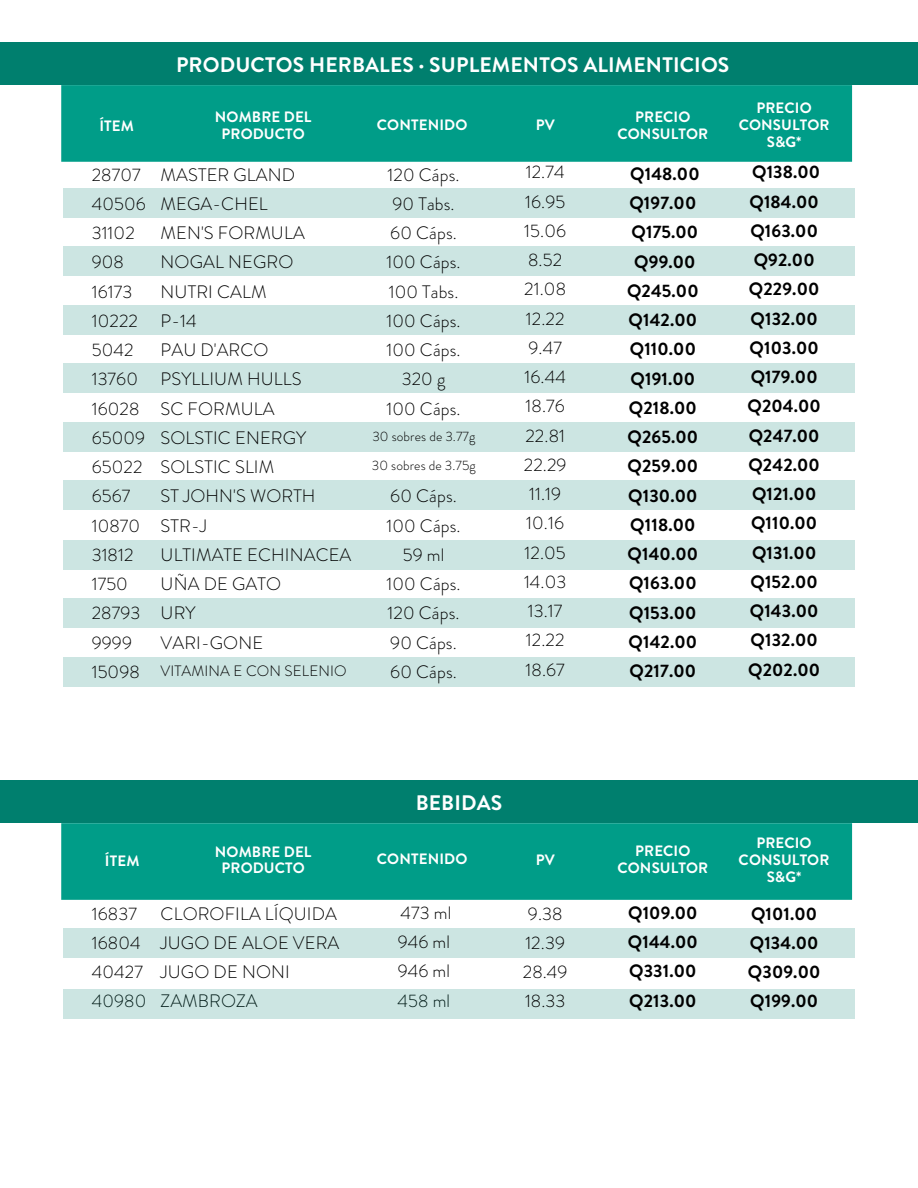
<style>
.page{position:relative;width:918px;height:1188px;background:#fff}
.page>*{position:absolute;margin:0;border:0;box-sizing:border-box;transform-origin:0 0}
.t1{font:700 21px "Brandon Grotesque";letter-spacing:.01em;color:#fff}
.t2{font:300 18px/29.2px "Brandon Grotesque";letter-spacing:.01em;color:#000}
.t3{font:700 18px/29.2px "Brandon Grotesque";letter-spacing:.01em;color:#000}
.t4{font:700 15px/16.8px "Brandon Grotesque";letter-spacing:.01em;color:#fff;text-align:center}
.t5{font:300 15px "Brandon Grotesque";letter-spacing:.01em;color:#000}
.t6{font:300 13.5px "Brandon Grotesque";letter-spacing:.01em;color:#000}
</style>
<div class="page">
<div style="left:0;top:43px;width:918px;height:42px;background:#007f6e"></div>
<div style="left:61px;top:85px;width:791px;height:77px;background:#009d88"></div>
<div style="left:63px;top:247px;width:792px;height:29px;background:#cce5e2"></div>
<div style="left:63px;top:189px;width:792px;height:29px;background:#cce5e2"></div>
<div style="left:63px;top:364px;width:792px;height:29px;background:#cce5e2"></div>
<div style="left:63px;top:306px;width:792px;height:29px;background:#cce5e2"></div>
<div style="left:63px;top:481px;width:792px;height:29px;background:#cce5e2"></div>
<div style="left:63px;top:423px;width:792px;height:29px;background:#cce5e2"></div>
<div style="left:63px;top:599px;width:792px;height:29px;background:#cce5e2"></div>
<div style="left:63px;top:541px;width:792px;height:29px;background:#cce5e2"></div>
<div style="left:63px;top:658px;width:792px;height:29px;background:#cce5e2"></div>
<div style="left:0;top:781px;width:918px;height:42px;background:#007f6e"></div>
<div style="left:61px;top:823px;width:791px;height:77px;background:#009d88"></div>
<div style="left:63px;top:928px;width:792px;height:30px;background:#cce5e2"></div>
<div style="left:64px;top:989px;width:791px;height:30px;background:#cce5e2"></div>
<p class="t1" style="left:176px;top:50px;width:555px">PRODUCTOS HERBALES · SUPLEMENTOS ALIMENTICIOS</p>
<p class="t4" style="left:99px;top:117px;width:36px">ÍTEM</p>
<p class="t4" style="left:215px;top:109px;width:98px">NOMBRE DEL<br>PRODUCTO</p>
<p class="t4" style="left:377px;top:116px;width:92px">CONTENIDO</p>
<p class="t4" style="left:617px;top:109px;width:92px">PRECIO<br>CONSULTOR</p>
<p class="t2" style="left:388px;top:160px;width:73px">120 Cáps.</p>
<p class="t2" style="left:393px;top:189px;width:64px">90 Tabs.</p>
<p class="t2" style="left:390px;top:219px;width:68px">60 Cáps.</p>
<p class="t2" style="left:387px;top:248px;width:76px">100 Cáps.</p>
<p class="t2" style="left:389px;top:277px;width:71px">100 Tabs.</p>
<p class="t2" style="left:387px;top:306px;width:76px">100 Cáps.</p>
<p class="t2" style="left:387px;top:336px;width:76px">100 Cáps.</p>
<p class="t2" style="left:402px;top:365px;width:45px">320 g</p>
<p class="t2" style="left:387px;top:394px;width:76px">100 Cáps.</p>
<p class="t4" style="left:536px;top:117px;width:20px">PV</p>
<p class="t2" style="left:526px;top:158px;width:40px">12.74</p>
<p class="t2" style="left:525px;top:187px;width:42px">16.95</p>
<p class="t2" style="left:524px;top:216px;width:43px">15.06</p>
<p class="t2" style="left:528px;top:246px;width:36px">8.52</p>
<p class="t2" style="left:524px;top:275px;width:43px">21.08</p>
<p class="t2" style="left:526px;top:304px;width:40px">12.22</p>
<p class="t2" style="left:528px;top:333px;width:35px">9.47</p>
<p class="t2" style="left:525px;top:363px;width:43px">16.44</p>
<p class="t2" style="left:526px;top:392px;width:41px">18.76</p>
<p class="t2" style="left:525px;top:421px;width:41px">22.81</p>
<p class="t2" style="left:524px;top:450px;width:44px">22.29</p>
<p class="t2" style="left:529px;top:480px;width:33px">11.19</p>
<p class="t2" style="left:526px;top:509px;width:39px">10.16</p>
<p class="t2" style="left:525px;top:538px;width:43px">12.05</p>
<p class="t2" style="left:524px;top:567px;width:44px">14.03</p>
<p class="t2" style="left:528px;top:597px;width:36px">13.17</p>
<p class="t2" style="left:526px;top:626px;width:40px">12.22</p>
<p class="t3" style="left:629px;top:159px;width:72px">Q148.00<br>Q197.00</p>
<p class="t3" style="left:632px;top:218px;width:68px">Q175.00</p>
<p class="t3" style="left:634px;top:247px;width:63px">Q99.00</p>
<p class="t3" style="left:627px;top:276px;width:73px">Q245.00<br>Q142.00<br>Q110.00<br>Q191.00<br>Q218.00<br>Q265.00<br>Q259.00<br>Q130.00<br>Q118.00<br>Q140.00<br>Q163.00<br>Q153.00<br>Q142.00<br>Q217.00</p>
<p class="t2" style="left:161px;top:160px;width:136px">MASTER GLAND</p>
<p class="t2" style="left:161px;top:189px;width:109px">MEGA-CHEL</p>
<p class="t2" style="left:161px;top:219px;width:146px">MEN'S FORMULA</p>
<p class="t2" style="left:161px;top:248px;width:134px">NOGAL NEGRO</p>
<p class="t2" style="left:161px;top:277px;width:107px">NUTRI CALM</p>
<p class="t2" style="left:161px;top:306px;width:38px">P-14</p>
<p class="t2" style="left:161px;top:336px;width:109px">PAU D'ARCO</p>
<p class="t2" style="left:161px;top:365px;width:142px">PSYLLIUM HULLS</p>
<p class="t2" style="left:161px;top:394px;width:115px">SC FORMULA</p>
<p class="t2" style="left:161px;top:423px;width:147px">SOLSTIC ENERGY</p>
<p class="t2" style="left:161px;top:453px;width:115px">SOLSTIC SLIM</p>
<p class="t2" style="left:161px;top:482px;width:156px">ST JOHN'S WORTH</p>
<p class="t2" style="left:161px;top:511px;width:48px">STR-J</p>
<p class="t2" style="left:161px;top:540px;width:192px">ULTIMATE ECHINACEA</p>
<p class="t2" style="left:161px;top:570px;width:122px">UÑA DE GATO</p>
<p class="t2" style="left:161px;top:599px;width:37px">URY</p>
<p class="t2" style="left:161px;top:628px;width:104px">VARI-GONE</p>
<p class="t2" style="left:92px;top:160px;width:50px">28707</p>
<p class="t2" style="left:92px;top:189px;width:56px">40506</p>
<p class="t2" style="left:92px;top:219px;width:45px">31102</p>
<p class="t2" style="left:92px;top:248px;width:34px">908</p>
<p class="t2" style="left:92px;top:277px;width:42px">16173</p>
<p class="t2" style="left:92px;top:306px;width:48px">10222</p>
<p class="t2" style="left:92px;top:336px;width:43px">5042</p>
<p class="t2" style="left:92px;top:365px;width:48px">13760</p>
<p class="t2" style="left:92px;top:394px;width:49px">16028</p>
<p class="t2" style="left:92px;top:423px;width:55px">65009</p>
<p class="t2" style="left:92px;top:453px;width:52px">65022</p>
<p class="t2" style="left:92px;top:482px;width:40px">6567</p>
<p class="t2" style="left:92px;top:511px;width:50px">10870</p>
<p class="t2" style="left:92px;top:540px;width:43px">31812</p>
<p class="t2" style="left:92px;top:570px;width:38px">1750</p>
<p class="t2" style="left:92px;top:599px;width:50px">28793</p>
<p class="t2" style="left:92px;top:628px;width:42px">9999</p>
<p class="t2" style="left:92px;top:657px;width:50px">15098</p>
<p class="t6" style="left:372px;top:427px;width:104px">30 sobres de 3.77g</p>
<p class="t6" style="left:372px;top:456px;width:105px">30 sobres de 3.75g</p>
<p class="t2" style="left:390px;top:482px;width:68px">60 Cáps.</p>
<p class="t2" style="left:387px;top:511px;width:76px">100 Cáps.</p>
<p class="t2" style="left:403px;top:540px;width:43px">59 ml</p>
<p class="t2" style="left:387px;top:570px;width:76px">100 Cáps.</p>
<p class="t2" style="left:388px;top:599px;width:73px">120 Cáps.</p>
<p class="t2" style="left:390px;top:628px;width:68px">90 Cáps.</p>
<p class="t2" style="left:390px;top:657px;width:68px">60 Cáps.</p>
<p class="t5" style="left:161px;top:660px;width:188px">VITAMINA E CON SELENIO</p>
<p class="t2" style="left:526px;top:655px;width:41px">18.67</p>
<p class="t4" style="left:739px;top:100px;width:92px">PRECIO<br>CONSULTOR<br>S&amp;G*</p>
<p class="t3" style="left:747px;top:158px;width:75px;text-align:center">Q138.00<br>Q184.00<br>Q163.00<br>Q92.00<br>Q229.00<br>Q132.00<br>Q103.00<br>Q179.00<br>Q204.00<br>Q247.00<br>Q242.00<br>Q121.00<br>Q110.00<br>Q131.00<br>Q152.00<br>Q143.00<br>Q132.00<br>Q202.00</p>
<p class="t1" style="left:416px;top:788px;width:88px">BEBIDAS</p>
<p class="t1" style="left:392px;top:837px;width:136px">COSMÉTICOS</p>
<p class="t4" style="left:105px;top:852px;width:36px">ÍTEM</p>
<p class="t4" style="left:215px;top:843px;width:98px">NOMBRE DEL<br>PRODUCTO</p>
<p class="t4" style="left:377px;top:850px;width:92px">CONTENIDO</p>
<p class="t2" style="left:401px;top:898px;width:52px">473 ml</p>
<p class="t2" style="left:398px;top:927px;width:54px">946 ml</p>
<p class="t2" style="left:398px;top:957px;width:54px">946 ml</p>
<p class="t2" style="left:398px;top:986px;width:54px">458 ml</p>
<p class="t4" style="left:536px;top:852px;width:20px">PV</p>
<p class="t2" style="left:161px;top:899px;width:178px">CLOROFILA LÍQUIDA</p>
<p class="t2" style="left:161px;top:928px;width:180px">JUGO DE ALOE VERA</p>
<p class="t2" style="left:161px;top:957px;width:131px">JUGO DE NONI</p>
<p class="t2" style="left:161px;top:987px;width:99px">ZAMBROZA</p>
<p class="t2" style="left:92px;top:899px;width:47px">16837</p>
<p class="t2" style="left:92px;top:928px;width:50px">16804</p>
<p class="t2" style="left:92px;top:957px;width:53px">40427</p>
<p class="t2" style="left:92px;top:987px;width:56px">40980</p>
<p class="t2" style="left:528px;top:899px;width:36px">9.38</p>
<p class="t2" style="left:523px;top:928px;width:46px">12.39<br>28.49</p>
<p class="t2" style="left:525px;top:987px;width:42px">18.33</p>
<p class="t4" style="left:617px;top:843px;width:92px">PRECIO<br>CONSULTOR</p>
<p class="t3" style="left:628px;top:898px;width:71px">Q109.00</p>
<p class="t3" style="left:628px;top:927px;width:71px">Q144.00</p>
<p class="t3" style="left:629px;top:957px;width:69px">Q331.00</p>
<p class="t3" style="left:629px;top:986px;width:69px">Q213.00</p>
<p class="t4" style="left:739px;top:835px;width:92px">PRECIO<br>CONSULTOR<br>S&amp;G*</p>
<p class="t3" style="left:751px;top:899px;width:68px">Q101.00</p>
<p class="t3" style="left:750px;top:928px;width:70px">Q134.00</p>
<p class="t3" style="left:748px;top:957px;width:74px">Q309.00</p>
<p class="t3" style="left:750px;top:987px;width:69px">Q199.00</p>
</div>
